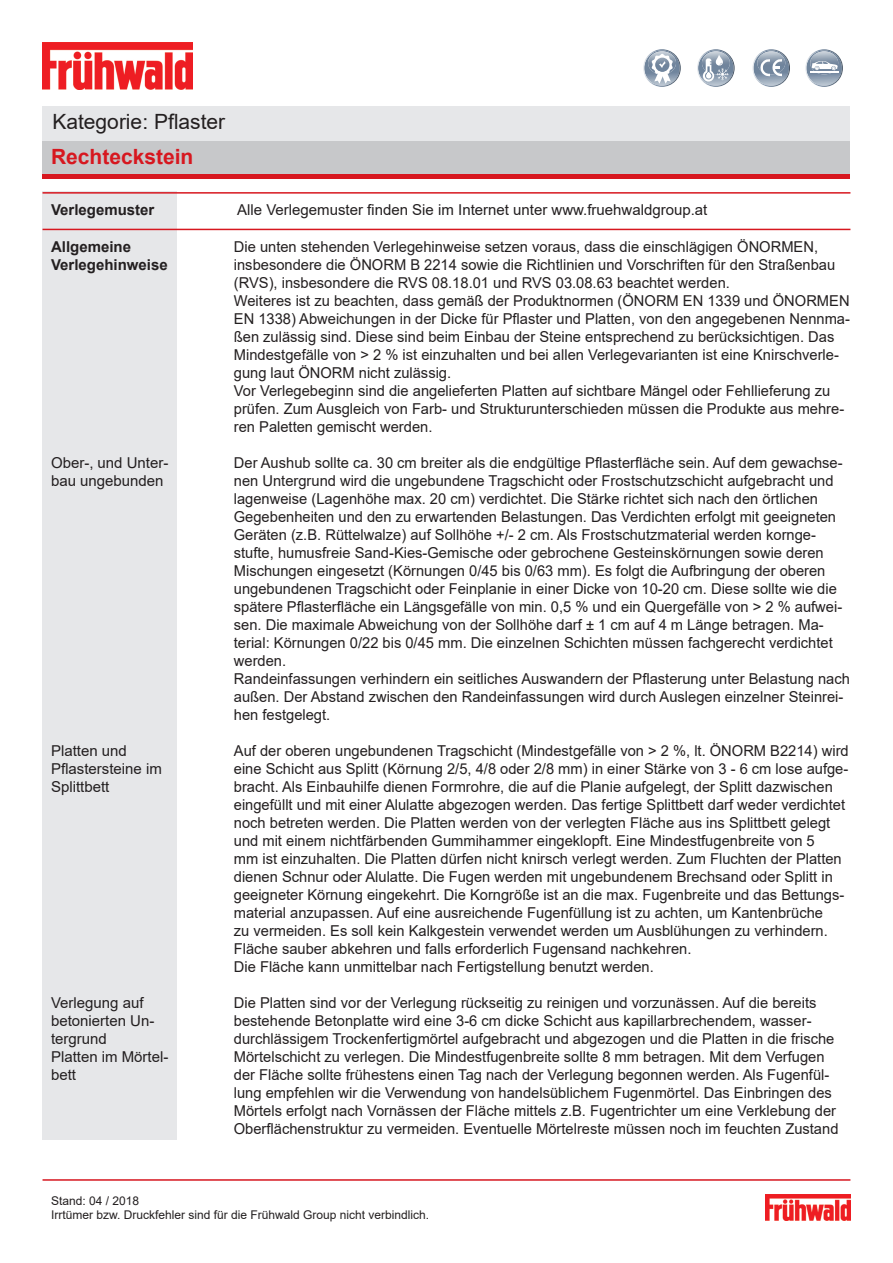
<style>
.page{position:relative;width:893px;height:1263px;background:#fff}
.page>*{position:absolute;margin:0;border:0;box-sizing:border-box;transform-origin:0 0}
.t1{font:21px "Arial";color:#231f20}
.t2{font:700 21px "Arial";color:#d7171f}
.t3{font:15px/18px "Arial";color:#231f20}
.t4{font:700 15px "Arial";color:#231f20}
.t5{font:12px/14.4px "Arial";color:#231f20}
.t6{font:6.9px "Myriad Pro";color:#101315}
</style>
<div class="page">
<div style="left:43px;top:140px;width:807px;height:39px;background:#c7c8ca"></div>
<div style="left:43px;top:174px;width:807px;height:5px;background:#d7171f"></div>
<div style="left:43px;top:106px;width:807px;height:34px;background:#e6e7e9"></div>
<img style="left:43px;top:43px;width:150px;height:46px">
<svg style="left:752px;top:49px;width:38px;height:38px"></svg>
<svg style="left:697px;top:49px;width:38px;height:38px"></svg>
<svg style="left:805px;top:49px;width:38px;height:38px"></svg>
<svg style="left:643px;top:49px;width:38px;height:38px"></svg>
<hr style="left:43px;top:1179px;width:807px;height:2px;background:#d7171f">
<img style="left:765px;top:1194px;width:85px;height:26px">
<div style="left:43px;top:191px;width:134px;height:39px;background:#e6e7e9"></div>
<hr style="left:43px;top:192px;width:807px;height:2px;background:#d7171f">
<div style="left:43px;top:228px;width:134px;height:912px;background:#e6e7e9"></div>
<hr style="left:43px;top:229px;width:807px;height:1px;background:#d7171f">
<h1 class="t1" style="left:52px;top:107px;width:174px">Kategorie: Pflaster</h1>
<h1 class="t2" style="left:51px;top:142px;width:144px">Rechteckstein</h1>
<p class="t4" style="left:51px;top:199px;width:105px">Verlegemuster</p>
<p class="t3" style="left:237px;top:201px;width:472px">Alle Verlegemuster finden Sie im Internet unter www.fruehwaldgroup.at</p>
<p class="t3" style="left:234px;top:237px;width:603px">Die unten stehenden Verlegehinweise setzen voraus, dass die einschlägigen ÖNORMEN, insbesondere die ÖNORM B 2214 sowie die Richtlinien und Vorschriften für den Straßenbau (RVS), insbesondere die RVS 08.18.01 und RVS 03.08.63 beachtet werden.</p>
<p class="t3" style="left:234px;top:291px;width:618px">Weiteres ist zu beachten, dass gemäß der Produktnormen (ÖNORM EN 1339 und ÖNORMEN EN 1338) Abweichungen in der Dicke für Pflaster und Platten, von den angegebenen Nennma&shy;ßen zulässig sind. Diese sind beim Einbau der Steine entsprechend zu berücksichtigen. Das Mindestgefälle von &gt; 2 % ist einzuhalten und bei allen Verlegevarianten ist eine Knirschverle&shy;gung laut ÖNORM nicht zulässig.</p>
<p class="t3" style="left:234px;top:381px;width:612px">Vor Verlegebeginn sind die angelieferten Platten auf sichtbare Mängel oder Fehllieferung zu prüfen. Zum Ausgleich von Farb- und Strukturunterschieden müssen die Produkte aus mehre&shy;ren Paletten gemischt werden.</p>
<p class="t3" style="left:234px;top:453px;width:610px">Der Aushub sollte ca. 30 cm breiter als die endgültige Pflasterfläche sein. Auf dem gewachse&shy;nen Untergrund wird die ungebundene Tragschicht oder Frostschutzschicht aufgebracht und lagenweise (Lagenhöhe max. 20 cm) verdichtet. Die Stärke richtet sich nach den örtlichen Gegebenheiten und den zu erwartenden Belastungen. Das Verdichten erfolgt mit geeigneten Geräten (z.B. Rüttelwalze) auf Sollhöhe +/- 2 cm. Als Frostschutzmaterial werden kornge&shy;stufte, humusfreie Sand-Kies-Gemische oder gebrochene Gesteinskörnungen sowie deren Mischungen eingesetzt (Körnungen 0/45 bis 0/63 mm). Es folgt die Aufbringung der oberen ungebundenen Tragschicht oder Feinplanie in einer Dicke von 10-20 cm. Diese sollte wie die spätere Pflasterfläche ein Längsgefälle von min. 0,5 % und ein Quergefälle von &gt; 2 % aufwei&shy;sen. Die maximale Abweichung von der Sollhöhe darf ± 1 cm auf 4 m Länge betragen. Ma&shy;terial: Körnungen 0/22 bis 0/45 mm. Die einzelnen Schichten müssen fachgerecht verdichtet werden.</p>
<p class="t3" style="left:234px;top:669px;width:618px">Randeinfassungen verhindern ein seitliches Auswandern der Pflasterung unter Belastung nach außen. Der Abstand zwischen den Randeinfassungen wird durch Auslegen einzelner Steinrei&shy;hen festgelegt.</p>
<p class="t3" style="left:234px;top:741px;width:616px">Auf der oberen ungebundenen Tragschicht (Mindestgefälle von &gt; 2 %, lt. ÖNORM B2214) wird eine Schicht aus Splitt (Körnung 2/5, 4/8 oder 2/8 mm) in einer Stärke von 3 - 6 cm lose aufge&shy;bracht. Als Einbauhilfe dienen Formrohre, die auf die Planie aufgelegt, der Splitt dazwischen eingefüllt und mit einer Alulatte abgezogen werden. Das fertige Splittbett darf weder verdichtet noch betreten werden. Die Platten werden von der verlegten Fläche aus ins Splittbett gelegt und mit einem nichtfärbenden Gummihammer eingeklopft. Eine Mindestfugenbreite von 5<br>mm ist einzuhalten. Die Platten dürfen nicht knirsch verlegt werden. Zum Fluchten der Platten dienen Schnur oder Alulatte. Die Fugen werden mit ungebundenem Brechsand oder Splitt in geeigneter Körnung eingekehrt. Die Korngröße ist an die max. Fugenbreite und das Bettungs&shy;material anzupassen. Auf eine ausreichende Fugenfüllung ist zu achten, um Kantenbrüche<br>zu vermeiden. Es soll kein Kalkgestein verwendet werden um Ausblühungen zu verhindern.<br>Fläche sauber abkehren und falls erforderlich Fugensand nachkehren.</p>
<p class="t3" style="left:234px;top:957px;width:421px">Die Fläche kann unmittelbar nach Fertigstellung benutzt werden.</p>
<p class="t3" style="left:234px;top:993px;width:606px">Die Platten sind vor der Verlegung rückseitig zu reinigen und vorzunässen. Auf die bereits bestehende Betonplatte wird eine 3-6 cm dicke Schicht aus kapillarbrechendem, wasser&shy;durchlässigem Trockenfertigmörtel aufgebracht und abgezogen und die Platten in die frische Mörtelschicht zu verlegen. Die Mindestfugenbreite sollte 8 mm betragen. Mit dem Verfugen der Fläche sollte frühestens einen Tag nach der Verlegung begonnen werden. Als Fugenfül&shy;lung empfehlen wir die Verwendung von handelsüblichem Fugenmörtel. Das Einbringen des Mörtels erfolgt nach Vornässen der Fläche mittels z.B. Fugentrichter um eine Verklebung der Oberflächenstruktur zu vermeiden. Eventuelle Mörtelreste müssen noch im feuchten Zustand</p>
<p class="t4" style="left:51px;top:236px;width:82px">Allgemeine</p>
<p class="t4" style="left:51px;top:254px;width:118px">Verlegehinweise</p>
<p class="t6" style="left:547px;top:245px;width:28px">Premium</p>
<p class="t3" style="left:51px;top:453px;width:119px">Ober-, und Unter&shy;bau ungebunden</p>
<p class="t3" style="left:51px;top:741px;width:112px">Platten und<br>Pflastersteine im<br>Splittbett</p>
<p class="t3" style="left:51px;top:993px;width:105px">Verlegung auf betonierten Un&shy;tergrund</p>
<p class="t3" style="left:51px;top:1047px;width:119px">Platten im Mörtel&shy;bett</p>
<p class="t5" style="left:51px;top:1193px;width:380px">Stand: 04 / 2018<br>Irrtümer bzw. Druckfehler sind für die Frühwald Group nicht verbindlich.</p>
</div>
